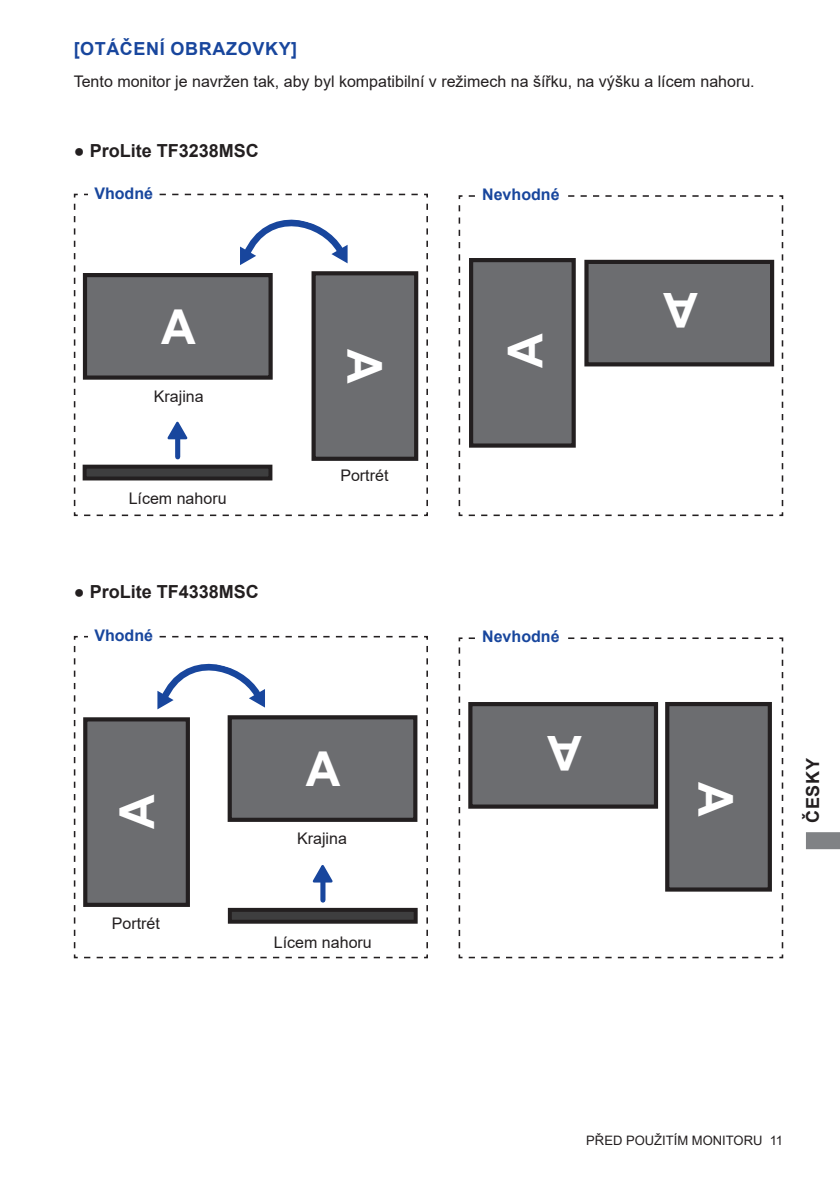
<style>
.page{position:relative;width:840px;height:1191px;background:#fff}
.page>*{position:absolute;margin:0;border:0;box-sizing:border-box;transform-origin:0 0}
.t1{font:700 48px "Arial";color:#fff}
.t2{font:700 18px "Arial";color:#231f20}
.t3{font:700 18px "Arial";letter-spacing:.035em;color:#18469d}
.t4{font:16px "Arial";color:#231f20}
.t5{font:700 16px "Arial";color:#18469d}
.t6{font:13px "Arial";color:#231f20}
.s1{font-weight:400}
</style>
<div class="page">
<svg style="left:806px;top:832px;width:33px;height:17px"></svg>
<svg style="left:458px;top:195px;width:325px;height:322px"></svg>
<div style="left:586px;top:262px;width:185px;height:102px;background:#6c6d70"></div>
<div style="left:584px;top:260px;width:189px;height:106px;border:4px solid #231f20"></div>
<div style="left:471px;top:260px;width:102px;height:185px;background:#6c6d70"></div>
<div style="left:468px;top:258px;width:107px;height:189px;border:4px solid #231f20"></div>
<div style="left:476px;top:186px;width:89px;height:27px;background:#fff"></div>
<svg style="left:73px;top:193px;width:355px;height:324px"></svg>
<div style="left:85px;top:275px;width:185px;height:102px;background:#6c6d70"></div>
<div style="left:83px;top:273px;width:189px;height:107px;border:4px solid #231f20"></div>
<div style="left:313px;top:273px;width:103px;height:186px;background:#6c6d70"></div>
<div style="left:311px;top:271px;width:107px;height:190px;border:4px solid #231f20"></div>
<div style="left:88px;top:185px;width:71px;height:24px;background:#fff"></div>
<svg style="left:458px;top:637px;width:325px;height:322px"></svg>
<div style="left:470px;top:704px;width:185px;height:102px;background:#6c6d70"></div>
<div style="left:468px;top:702px;width:189px;height:106px;border:4px solid #231f20"></div>
<div style="left:667px;top:704px;width:102px;height:185px;background:#6c6d70"></div>
<div style="left:664px;top:702px;width:107px;height:189px;border:4px solid #231f20"></div>
<div style="left:476px;top:628px;width:89px;height:27px;background:#fff"></div>
<svg style="left:73px;top:635px;width:355px;height:324px"></svg>
<div style="left:229px;top:717px;width:186px;height:103px;background:#6c6d70"></div>
<div style="left:227px;top:715px;width:190px;height:107px;border:4px solid #231f20"></div>
<div style="left:85px;top:719px;width:103px;height:186px;background:#6c6d70"></div>
<div style="left:83px;top:717px;width:107px;height:190px;border:4px solid #231f20"></div>
<div style="left:88px;top:627px;width:71px;height:24px;background:#fff"></div>
<svg style="left:237px;top:207px;width:112px;height:58px"></svg>
<svg style="left:155px;top:651px;width:111px;height:58px"></svg>
<div style="left:85px;top:466px;width:185px;height:12px;background:#3e3e3f"></div>
<div style="left:83px;top:464px;width:189px;height:16px;border:4px solid #231f20"></div>
<svg style="left:164px;top:418px;width:25px;height:23px"></svg>
<div style="left:175px;top:438px;width:5px;height:19px;background:#18469d"></div>
<div style="left:230px;top:910px;width:185px;height:11px;background:#3e3e3f"></div>
<div style="left:228px;top:908px;width:189px;height:15px;border:4px solid #231f20"></div>
<svg style="left:309px;top:861px;width:25px;height:23px"></svg>
<div style="left:320px;top:881px;width:5px;height:19px;background:#18469d"></div>
<p class="t3" style="left:74px;top:36px;width:225px">[OTÁČENÍ OBRAZOVKY]</p>
<p class="t4" style="left:74px;top:71px;width:682px">Tento monitor je navržen tak, aby byl kompatibilní v režimech na šířku, na výšku a lícem nahoru.</p>
<p class="t2" style="left:74px;top:138px;width:186px"><span class="s1">●</span> ProLite TF3238MSC</p>
<p class="t5" style="left:94px;top:182px;width:60px">Vhodné</p>
<h1 class="t1" style="left:161px;top:293px;width:36px">A</h1>
<p class="t4" style="left:154px;top:385px;width:51px">Krajina</p>
<p class="t4" style="left:129px;top:487px;width:99px">Lícem nahoru</p>
<p class="t2" style="left:74px;top:579px;width:186px"><span class="s1">●</span> ProLite TF4338MSC</p>
<p class="t5" style="left:94px;top:624px;width:60px">Vhodné</p>
<h1 class="t1" style="left:398px;top:349px;width:36px;rotate:90deg">A</h1>
<p class="t4" style="left:340px;top:464px;width:50px">Portrét</p>
<h1 class="t1" style="left:103px;top:828px;width:36px;rotate:-90deg">A</h1>
<p class="t4" style="left:112px;top:912px;width:50px">Portrét</p>
<h1 class="t1" style="left:306px;top:735px;width:36px">A</h1>
<p class="t4" style="left:297px;top:827px;width:51px">Krajina</p>
<p class="t4" style="left:274px;top:931px;width:99px">Lícem nahoru</p>
<p class="t5" style="left:482px;top:183px;width:79px">Nevhodné</p>
<h1 class="t1" style="left:491px;top:368px;width:36px;rotate:-90deg">A</h1>
<h1 class="t1" style="left:697px;top:344px;width:36px;rotate:-180deg">A</h1>
<p class="t5" style="left:482px;top:625px;width:79px">Nevhodné</p>
<h1 class="t1" style="left:581px;top:786px;width:36px;rotate:-180deg">A</h1>
<h1 class="t1" style="left:748px;top:781px;width:36px;rotate:90deg">A</h1>
<p class="t2" style="left:799px;top:822px;width:66px;rotate:-90deg">ČESKY</p>
<p class="t6" style="left:586px;top:1131px;width:198px">PŘED POUŽITÍM MONITORU 11</p>
</div>
